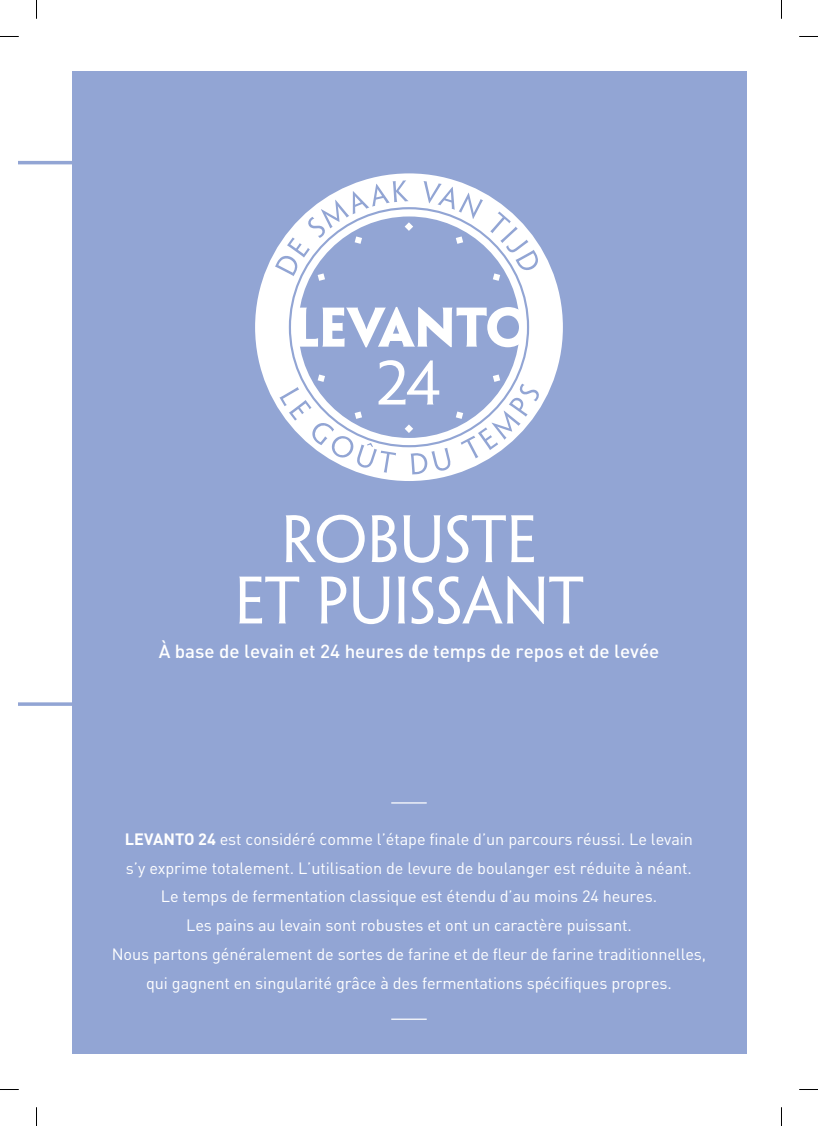
<style>
.page{position:relative;width:818px;height:1126px;background:#fff}
.page>*{position:absolute;margin:0;border:0;box-sizing:border-box;transform-origin:0 0}
.t1{font:60px/61.2px "Penumbra Flare Std";letter-spacing:-.005em;color:#fff;text-align:center}
.t2{font:500 18.75px "DINPLUS";color:#fff}
.t3{font:16.25px/28.8px "DINPLUS";letter-spacing:-.005em;color:#fff;text-align:center}
.s1{font-weight:700}
</style>
<div class="page">
<svg style="left:19px;top:160px;width:53px;height:546px"></svg>
<div style="left:72px;top:72px;width:673px;height:981px;background:#92a5d4"></div>
<hr style="left:391px;top:802px;width:35px;height:1px;background:#fff">
<hr style="left:391px;top:1018px;width:35px;height:1px;background:#fff">
<svg style="left:255px;top:173px;width:308px;height:308px"></svg>
<svg style="left:423px;top:181px;width:59px;height:26px"></svg>
<svg style="left:275px;top:180px;width:138px;height:101px"></svg>
<svg style="left:279px;top:360px;width:260px;height:114px"></svg>
<svg style="left:529px;top:211px;width:8px;height:70px"></svg>
<svg style="left:288px;top:207px;width:241px;height:240px"></svg>
<svg style="left:0;top:36px;width:19px;height:1px"></svg>
<svg style="left:799px;top:36px;width:18px;height:1px"></svg>
<svg style="left:0;top:1089px;width:19px;height:1px"></svg>
<svg style="left:799px;top:1089px;width:18px;height:1px"></svg>
<svg style="left:36px;top:0;width:1px;height:19px"></svg>
<svg style="left:36px;top:1107px;width:1px;height:18px"></svg>
<h1 class="t1" style="left:234px;top:510px;width:350px">ROBUSTE<br>ET PUISSANT</h1>
<p class="t2" style="left:158px;top:639px;width:502px">À base de levain et 24 heures de temps de repos et de levée</p>
<p class="t3" style="left:112px;top:824px;width:595px"><span class="s1">LEVANTO 24</span> est considéré comme l’étape finale d’un parcours réussi. Le levain<br>s’y exprime totalement. L’utilisation de levure de boulanger est réduite à néant.<br>Le temps de fermentation classique est étendu d’au moins 24 heures.<br>Les pains au levain sont robustes et ont un caractère puissant.<br>Nous partons généralement de sortes de farine et de fleur de farine traditionnelles, qui gagnent en singularité grâce à des fermentations spécifiques propres.</p>
</div>
